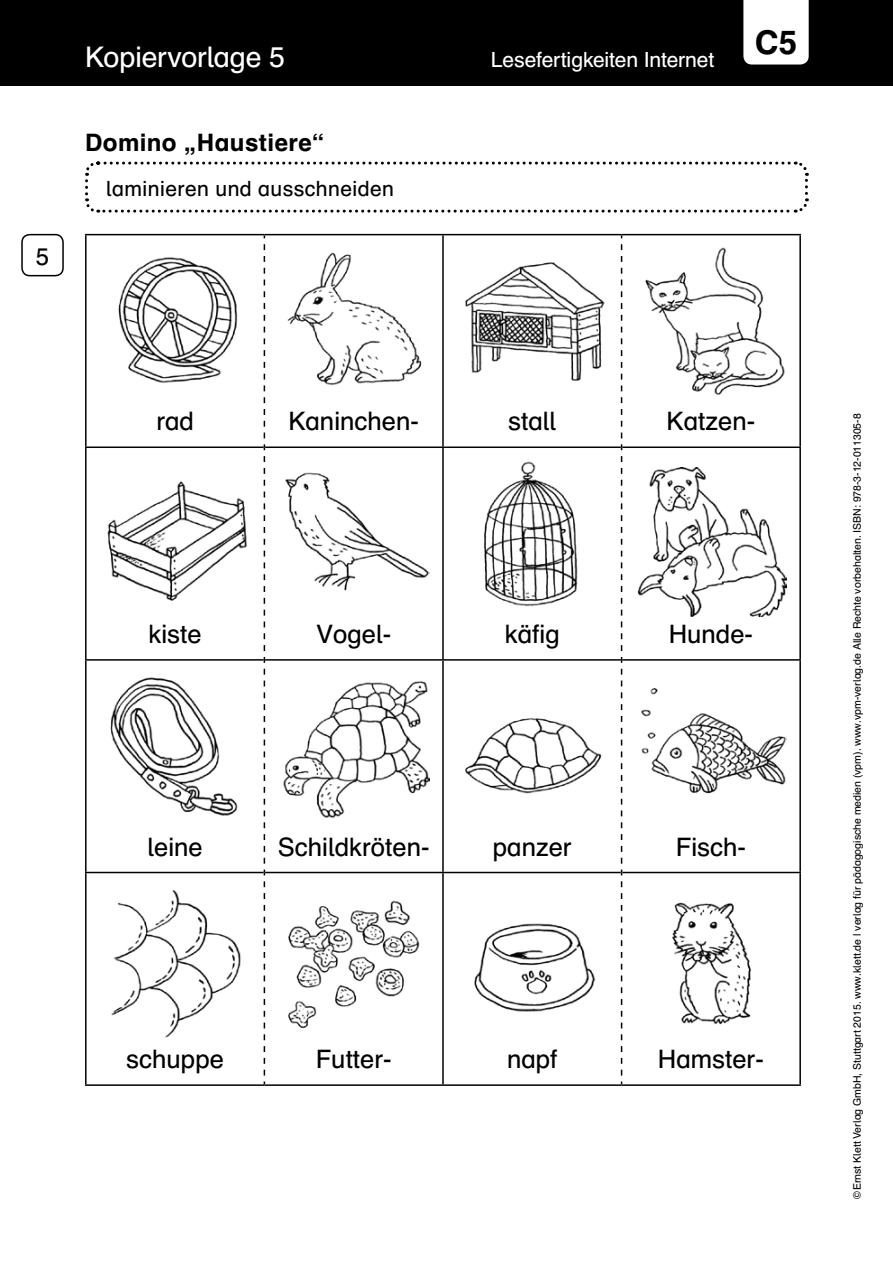
<style>
.page{position:relative;width:893px;height:1263px;background:#fff}
.page>*{position:absolute;margin:0;border:0;box-sizing:border-box;transform-origin:0 0}
.t1{font:700 33px "Schulbuch Nord OT";color:#000}
.t2{font:28.5px "Schulbuch Nord OT";letter-spacing:-.01em;color:#fff}
.t3{font:25.5px "Schulbuch Nord OT";color:#000}
.Aufgabentitel{font:700 24px "Schulbuch Nord OT";letter-spacing:.015em;color:#000}
.Grundschrift{font:24px "Schulbuch Nord OT";color:#000}
.t4{font:21px "Schulbuch Nord OT";letter-spacing:.02em;color:#000}
.t5{font:21px "Schulbuch Nord OT";letter-spacing:-.01em;color:#fff}
.t6{font:10.5px "Schulbuch Nord OT";letter-spacing:-.005em;color:#000}
</style>
<div class="page">
<div style="left:0;top:0;width:893px;height:85px;background:#000"></div>
<div style="left:743px;top:0;width:66px;height:65px;background:#fff"></div>
<div style="left:21px;top:234px;width:43px;height:42px;border:2px solid #000;border-radius:8px"></div>
<svg style="left:85px;top:161px;width:724px;height:52px"></svg>
<hr style="left:85px;top:234px;width:179px;height:1px;background:#000">
<hr style="left:85px;top:235px;width:2px;height:211px;background:#000">
<hr style="left:264px;top:234px;width:179px;height:1px;background:#000">
<hr style="left:443px;top:234px;width:179px;height:1px;background:#000">
<hr style="left:442px;top:235px;width:2px;height:211px;background:#000">
<hr style="left:622px;top:234px;width:179px;height:1px;background:#000">
<hr style="left:799px;top:235px;width:2px;height:211px;background:#000">
<hr style="left:85px;top:446px;width:179px;height:2px;background:#000">
<hr style="left:85px;top:448px;width:2px;height:211px;background:#000">
<hr style="left:265px;top:446px;width:178px;height:2px;background:#000">
<hr style="left:443px;top:446px;width:178px;height:2px;background:#000">
<hr style="left:442px;top:448px;width:2px;height:211px;background:#000">
<hr style="left:622px;top:446px;width:179px;height:2px;background:#000">
<hr style="left:799px;top:448px;width:2px;height:211px;background:#000">
<hr style="left:85px;top:659px;width:179px;height:2px;background:#000">
<hr style="left:85px;top:661px;width:2px;height:211px;background:#000">
<hr style="left:265px;top:659px;width:178px;height:2px;background:#000">
<hr style="left:443px;top:659px;width:178px;height:2px;background:#000">
<hr style="left:442px;top:661px;width:2px;height:211px;background:#000">
<hr style="left:622px;top:659px;width:179px;height:2px;background:#000">
<hr style="left:799px;top:661px;width:2px;height:211px;background:#000">
<hr style="left:85px;top:872px;width:179px;height:1px;background:#000">
<hr style="left:85px;top:873px;width:2px;height:211px;background:#000">
<hr style="left:265px;top:872px;width:178px;height:1px;background:#000">
<hr style="left:443px;top:872px;width:178px;height:1px;background:#000">
<hr style="left:442px;top:873px;width:2px;height:211px;background:#000">
<hr style="left:622px;top:872px;width:179px;height:1px;background:#000">
<hr style="left:799px;top:873px;width:2px;height:211px;background:#000">
<hr style="left:85px;top:1084px;width:179px;height:2px;background:#000">
<hr style="left:264px;top:1084px;width:179px;height:2px;background:#000">
<hr style="left:443px;top:1084px;width:179px;height:2px;background:#000">
<hr style="left:622px;top:1084px;width:179px;height:2px;background:#000">
<svg style="left:264px;top:235px;width:1px;height:203px"></svg>
<svg style="left:264px;top:444px;width:1px;height:207px"></svg>
<svg style="left:264px;top:657px;width:1px;height:418px"></svg>
<svg style="left:621px;top:235px;width:1px;height:203px"></svg>
<svg style="left:621px;top:444px;width:1px;height:207px"></svg>
<svg style="left:621px;top:657px;width:1px;height:418px"></svg>
<img style="left:118px;top:257px;width:120px;height:126px">
<img style="left:287px;top:252px;width:135px;height:134px">
<img style="left:465px;top:262px;width:140px;height:119px">
<img style="left:645px;top:247px;width:140px;height:148px">
<img style="left:107px;top:481px;width:140px;height:120px">
<img style="left:285px;top:472px;width:144px;height:119px">
<img style="left:484px;top:461px;width:94px;height:146px">
<img style="left:638px;top:468px;width:148px;height:148px">
<img style="left:110px;top:677px;width:128px;height:139px">
<img style="left:283px;top:681px;width:146px;height:137px">
<img style="left:465px;top:718px;width:137px;height:76px">
<img style="left:641px;top:688px;width:145px;height:106px">
<img style="left:111px;top:889px;width:130px;height:148px">
<img style="left:288px;top:900px;width:132px;height:129px">
<img style="left:474px;top:923px;width:122px;height:89px">
<img style="left:672px;top:902px;width:79px;height:123px">
<p class="Grundschrift" style="left:36px;top:242px;width:15px">5</p>
<p class="t2" style="left:85px;top:39px;width:201px">Kopiervorlage 5</p>
<p class="t5" style="left:491px;top:47px;width:225px">Lesefertigkeiten Internet</p>
<p class="Aufgabentitel" style="left:85px;top:128px;width:241px">Domino „Haustiere“</p>
<p class="t4" style="left:106px;top:176px;width:289px">laminieren und ausschneiden</p>
<p class="t1" style="left:755px;top:21px;width:44px">C5</p>
<p class="t3" style="left:156px;top:405px;width:39px">rad</p>
<p class="t3" style="left:288px;top:405px;width:132px">Kaninchen-</p>
<p class="t3" style="left:508px;top:405px;width:50px">stall</p>
<p class="t3" style="left:666px;top:405px;width:90px">Katzen-</p>
<p class="t3" style="left:148px;top:618px;width:55px">kiste</p>
<p class="t3" style="left:316px;top:618px;width:77px">Vogel-</p>
<p class="t3" style="left:505px;top:618px;width:56px">käfig</p>
<p class="t3" style="left:669px;top:618px;width:86px">Hunde-</p>
<p class="t3" style="left:147px;top:830px;width:57px">leine</p>
<p class="t3" style="left:278px;top:830px;width:153px">Schildkröten-</p>
<p class="t3" style="left:493px;top:830px;width:80px">panzer</p>
<p class="t3" style="left:676px;top:830px;width:72px">Fisch-</p>
<p class="t3" style="left:126px;top:1043px;width:99px">schuppe</p>
<p class="t3" style="left:316px;top:1043px;width:77px">Futter-</p>
<p class="t3" style="left:507px;top:1043px;width:52px">napf</p>
<p class="t3" style="left:658px;top:1043px;width:107px">Hamster-</p>
<p class="t6" style="left:851px;top:1199px;width:787px;rotate:-90deg">©Ernst Klett Verlag GmbH, Stuttgart 2015. www.klett.de | verlag für pädagogische medien (vpm). www.vpm-verlag.de Alle Rechte vorbehalten. ISBN: 978-3-12-011305-8</p>
</div>
